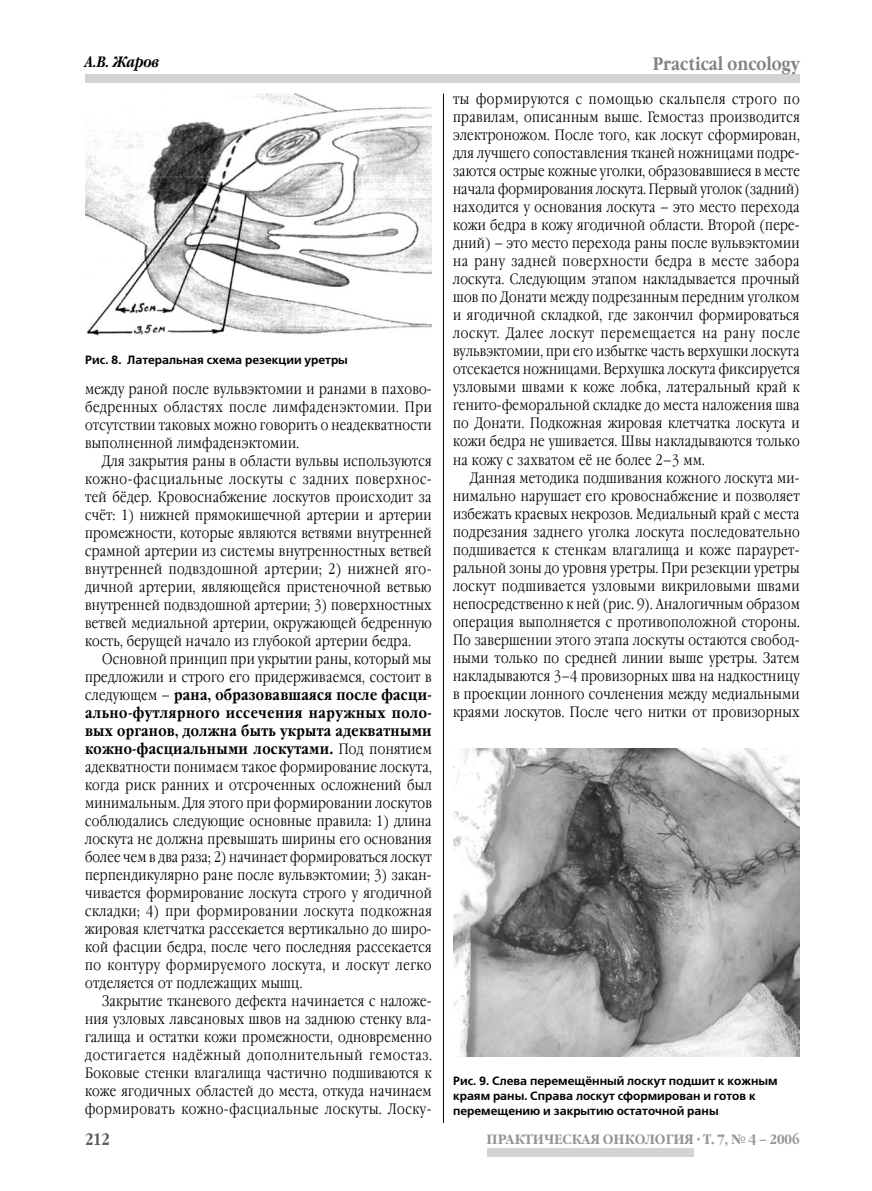
<style>
.page{position:relative;width:872px;height:1191px;background:#fff}
.page>*{position:absolute;margin:0;border:0;box-sizing:border-box;transform-origin:0 0}
.t1{font:700 18px "Garamond Narrow C";color:#808284}
.t2{font:700 16.5px "Garamond Narrow C";color:#58595b}
.t3{font:300 15px/18px "Garamond Narrow C";letter-spacing:.02em;color:#000;text-align:justify}
.t4{font:italic 700 15px "Garamond Narrow C";color:#000}
.t5{font:700 13.5px "Garamond C";color:#939598;scale:.9 1}
.t6{font:700 12px/15px "Free Set C";color:#000}
.s1{font-weight:700}
</style>
<div class="page">
<div style="left:85px;top:74px;width:714px;height:9px;background:#d1d3d4"></div>
<div style="left:487px;top:1148px;width:206px;height:8px;background:#d1d3d4"></div>
<hr style="left:443px;top:94px;width:1px;height:1029px;background:#000">
<img style="left:85px;top:94px;width:347px;height:242px">
<img style="left:453px;top:748px;width:346px;height:309px">
<p class="t4" style="left:85px;top:54px;width:75px">А.В. Жаров</p>
<p class="t6" style="left:85px;top:353px;width:264px">Рис. 8. Латеральная схема резекции уретры</p>
<p class="t3" style="left:85px;top:380px;width:348px">между раной после вульвэктомии и ранами в пахово&shy;бедренных областях после лимфаденэктомии. При отсутствии таковых можно говорить о неадекватности выполненной лимфаденэктомии.</p>
<p class="t3" style="left:85px;top:452px;width:348px;text-indent:17px">Для закрытия раны в области вульвы используются кожно-фасциальные лоскуты с задних поверхнос&shy;тей бёдер. Кровоснабжение лоскутов происходит за счёт: 1) нижней прямокишечной артерии и артерии промежности, которые являются ветвями внутренней срамной артерии из системы внутренностных ветвей внутренней подвздошной артерии; 2) нижней яго&shy;дичной артерии, являющейся пристеночной ветвью внутренней подвздошной артерии; 3) поверхностных ветвей медиальной артерии, окружающей бедренную кость, берущей начало из глубокой артерии бедра.</p>
<p class="t3" style="left:85px;top:650px;width:348px;text-indent:17px">Основной принцип при укрытии раны, который мы предложили и строго его придерживаемся, состоит в следующем – <span class="s1">рана, образовавшаяся после фасци&shy;ально-футлярного иссечения наружных поло&shy;вых органов, должна быть укрыта адекватными кожно-фасциальными лоскутами.</span> Под понятием адекватности понимаем такое формирование лоскута, когда риск ранних и отсроченных осложнений был минимальным. Для этого при формировании лоскутов соблюдались следующие основные правила: 1) длина лоскута не должна превышать ширины его основания более чем в два раза; 2) начинает формироваться лоскут перпендикулярно ране после вульвэктомии; 3) закан&shy;чивается формирование лоскута строго у ягодичной складки; 4) при формировании лоскута подкожная жировая клетчатка рассекается вертикально до широ&shy;кой фасции бедра, после чего последняя рассекается по контуру формируемого лоскута, и лоскут легко отделяется от подлежащих мышц.</p>
<p class="t3" style="left:85px;top:992px;width:348px;text-indent:17px">Закрытие тканевого дефекта начинается с наложе&shy;ния узловых лавсановых швов на заднюю стенку вла&shy;галища и остатки кожи промежности, одновременно достигается надёжный дополнительный гемостаз.<br>Боковые стенки влагалища частично подшиваются к коже ягодичных областей до места, откуда начинаем формировать кожно-фасциальные лоскуты. Лоску-</p>
<p class="t1" style="left:653px;top:53px;width:148px">Practical oncology</p>
<p class="t3" style="left:453px;top:91px;width:348px">ты формируются с помощью скальпеля строго по правилам, описанным выше. Гемостаз производится электроножом. После того, как лоскут сформирован, для лучшего сопоставления тканей ножницами подре&shy;заются острые кожные уголки, образовавшиеся в месте начала формирования лоскута. Первый уголок (задний) находится у основания лоскута – это место перехода кожи бедра в кожу ягодичной области. Второй (пере&shy;дний) – это место перехода раны после вульвэктомии на рану задней поверхности бедра в месте забора лоскута. Следующим этапом накладывается прочный шов по Донати между подрезанным передним уголком и ягодичной складкой, где закончил формироваться лоскут. Далее лоскут перемещается на рану после вульвэктомии, при его избытке часть верхушки лоскута отсекается ножницами. Верхушка лоскута фиксируется узловыми швами к коже лобка, латеральный край к генито-феморальной складке до места наложения шва по Донати. Подкожная жировая клетчатка лоскута и кожи бедра не ушивается. Швы накладываются только на кожу с захватом её не более 2–3 мм.</p>
<p class="t3" style="left:453px;top:469px;width:348px;text-indent:17px">Данная методика подшивания кожного лоскута ми&shy;нимально нарушает его кровоснабжение и позволяет избежать краевых некрозов. Медиальный край с места подрезания заднего уголка лоскута последовательно подшивается к стенкам влагалища и коже параурет&shy;ральной зоны до уровня уретры. При резекции уретры лоскут подшивается узловыми викриловыми швами непосредственно к ней (рис. 9). Аналогичным образом операция выполняется с противоположной стороны.<br>По завершении этого этапа лоскуты остаются свобод&shy;ными только по средней линии выше уретры. Затем накладываются 3–4 провизорных шва на надкостницу в проекции лонного сочленения между медиальными краями лоскутов. После чего нитки от провизорных</p>
<p class="t6" style="left:453px;top:1073px;width:326px">Рис. 9. Слева перемещённый лоскут подшит к кожным краям раны. Справа лоскут сформирован и готов к перемещению и закрытию остаточной раны</p>
<p class="t2" style="left:85px;top:1130px;width:26px">212</p>
<p class="t5" style="left:486px;top:1132px;width:349px">ПРАКТИЧЕСКАЯ ОНКОЛОГИЯ · Т. 7, № 4 – 2006</p>
</div>
